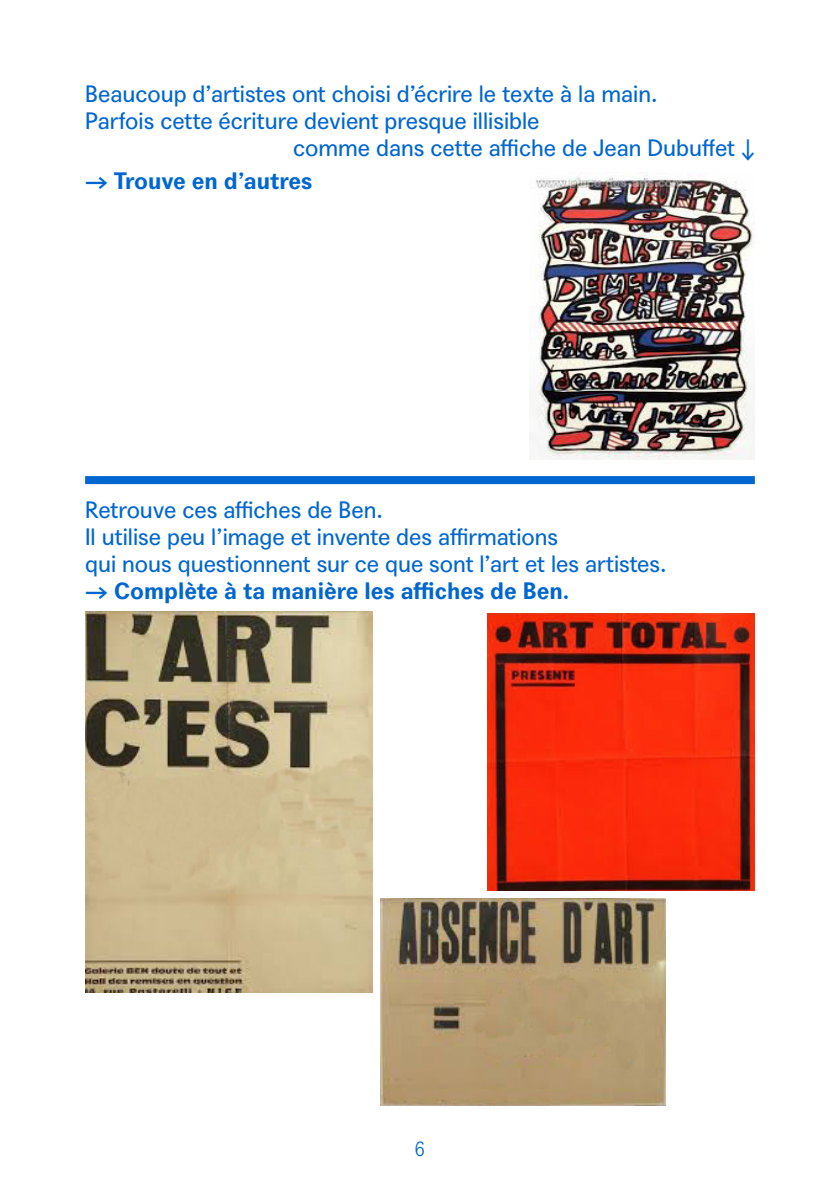
<style>
.page{position:relative;width:840px;height:1191px;background:#fff}
.page>*{position:absolute;margin:0;border:0;box-sizing:border-box;transform-origin:0 0}
.Base{font:23px/27px "Agipo";color:#0066d0}
.Base-2{font:700 23px "Agipo";color:#0066d0}
.t1{font:20px "Agipo Mono";color:#0066d0}
</style>
<div class="page">
<img style="left:85px;top:612px;width:287px;height:380px">
<img style="left:487px;top:613px;width:267px;height:278px">
<img style="left:380px;top:898px;width:285px;height:208px">
<img style="left:529px;top:172px;width:225px;height:287px">
<div style="left:85px;top:476px;width:669px;height:8px;background:#0066d0"></div>
<p class="Base" style="left:85px;top:78px;width:573px">Beaucoup d’artistes ont choisi d’écrire le texte à la main.</p>
<p class="Base" style="left:85px;top:105px;width:455px">Parfois cette écriture devient presque illisible</p>
<p class="Base" style="left:293px;top:132px;width:463px">comme dans cette affiche de Jean Dubuffet ↓</p>
<p class="Base-2" style="left:85px;top:163px;width:229px">→ Trouve en d’autres</p>
<p class="Base" style="left:85px;top:494px;width:582px">Retrouve ces affiches de Ben.<br>Il utilise peu l’image et invente des affirmations<br>qui nous questionnent sur ce que sont l’art et les artistes.</p>
<p class="Base-2" style="left:85px;top:572px;width:485px">→ Complète à ta manière les affiches de Ben.</p>
<p class="t1" style="left:414px;top:1133px;width:13px">6</p>
</div>
